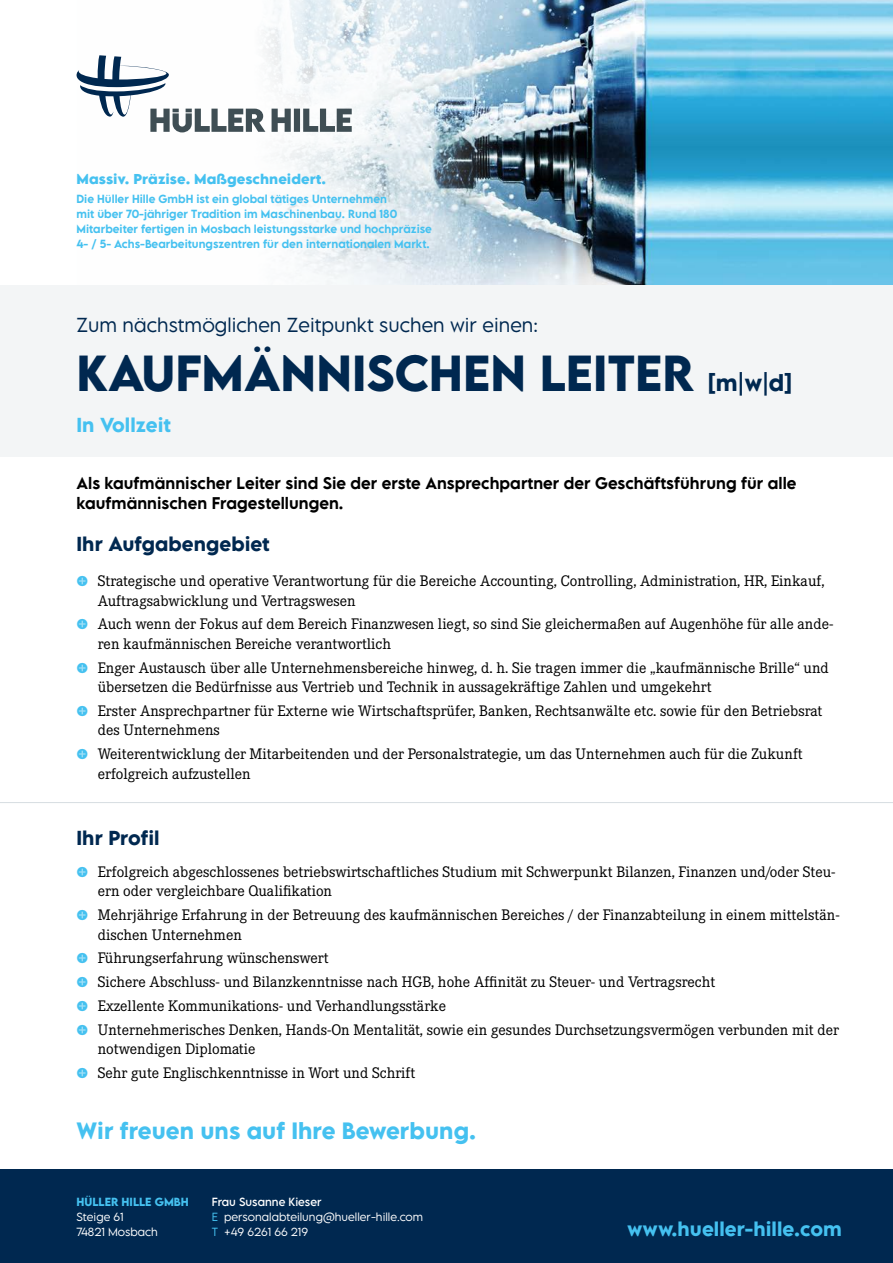
<style>
.page{position:relative;width:893px;height:1263px;background:#fff}
.page>*{position:absolute;margin:0;border:0;box-sizing:border-box;transform-origin:0 0}
.t1{font:600 45px "LEMONMILK Pro";color:#002850}
.t2{font:600 21px "LEMONMILK Pro";color:#45c1f0}
.t3{font:300 18px "LEMONMILK Pro";color:#002850}
.t4{font:600 18px "LEMONMILK Pro";color:#45c1f0}
.t5{font:600 18px "LEMONMILK Pro";color:#002850}
.t6{font:15px/19.5px "Corporate E";color:#000}
.t7{font:500 15px/19.5px "LEMONMILK Pro";color:#000}
.t8{font:700 12.75px "LEMONMILK Pro";color:#45c1f0}
.t9{font:500 10.5px/15px "LEMONMILK Pro";color:#45c1f0}
.t10{font:300 10.5px/15px "LEMONMILK Pro";color:#fff}
.t11{font:600 10.5px "LEMONMILK Pro";color:#45c1f0}
.s1{font-size:21px}
.s2{font-family:"Klavika Arrows";font-weight:300;color:#45c1f0}
.s3{font-weight:400}
.s4{color:#45c1f0}
</style>
<div class="page">
<div style="left:0;top:1169px;width:893px;height:94px;background:#002850"></div>
<img style="left:280px;top:0;width:613px;height:285px">
<div style="left:0;top:285px;width:893px;height:171px;background:#f3f5f6"></div>
<svg style="left:76px;top:0;width:355px;height:213px"></svg>
<svg style="left:272px;top:109px;width:80px;height:23px"></svg>
<svg style="left:77px;top:55px;width:188px;height:77px"></svg>
<hr style="left:0;top:802px;width:893px;height:1px;background:#d6dde1">
<p class="t8" style="left:77px;top:170px;width:251px">Massiv. Präzise. Maßgeschneidert.</p>
<p class="t9" style="left:77px;top:192px;width:357px">Die Hüller Hille GmbH ist ein global tätiges Unternehmen<br>mit über 70-jähriger Tradition im Maschinenbau. Rund 180<br>Mitarbeiter fertigen in Mosbach leistungsstarke und hochpräzise 4- / 5- Achs-Bearbeitungszentren für den internationalen Markt.</p>
<p class="t3" style="left:77px;top:313px;width:463px">Zum nächstmöglichen Zeitpunkt suchen wir einen:</p>
<h1 class="t1" style="left:77px;top:343px;width:717px">KAUFMÄNNISCHEN LEITER <span class="s1">[m|w|d]</span></h1>
<p class="t4" style="left:77px;top:413px;width:96px">In Vollzeit</p>
<p class="t7" style="left:77px;top:474px;width:721px">Als kaufmännischer Leiter sind Sie der erste Ansprechpartner der Geschäftsführung für alle kaufmännischen Fragestellungen.</p>
<p class="t5" style="left:77px;top:531px;width:195px">Ihr Aufgabengebiet</p>
<p class="t6" style="left:98px;top:571px;width:728px;text-indent:-21px"><span class="s2">$</span> Strategische und operative Verantwortung für die Bereiche Accounting, Controlling, Administration, HR, Einkauf,<br>Auftragsabwicklung und Vertragswesen</p>
<p class="t6" style="left:98px;top:614px;width:737px;text-indent:-21px"><span class="s2">$</span> Auch wenn der Fokus auf dem Bereich Finanzwesen liegt, so sind Sie gleichermaßen auf Augenhöhe für alle ande&shy;ren kaufmännischen Bereiche verantwortlich</p>
<p class="t6" style="left:98px;top:658px;width:733px;text-indent:-21px"><span class="s2">$</span> Enger Austausch über alle Unternehmensbereiche hinweg, d. h. Sie tragen immer die „kaufmännische Brille“ und übersetzen die Bedürfnisse aus Vertrieb und Technik in aussagekräftige Zahlen und umgekehrt</p>
<p class="t6" style="left:98px;top:701px;width:726px;text-indent:-21px"><span class="s2">$</span> Erster Ansprechpartner für Externe wie Wirtschaftsprüfer, Banken, Rechtsanwälte etc. sowie für den Betriebsrat des Unternehmens</p>
<p class="t6" style="left:98px;top:744px;width:707px;text-indent:-21px"><span class="s2">$</span> Weiterentwicklung der Mitarbeitenden und der Personalstrategie, um das Unternehmen auch für die Zukunft erfolgreich aufzustellen</p>
<p class="t5" style="left:77px;top:826px;width:85px">Ihr Profil</p>
<p class="t6" style="left:98px;top:862px;width:739px;text-indent:-21px"><span class="s2">$</span> Erfolgreich abgeschlossenes betriebswirtschaftliches Studium mit Schwerpunkt Bilanzen, Finanzen und/oder Steu&shy;ern oder vergleichbare Qualifikation</p>
<p class="t6" style="left:98px;top:905px;width:744px;text-indent:-21px"><span class="s2">$</span> Mehrjährige Erfahrung in der Betreuung des kaufmännischen Bereiches / der Finanzabteilung in einem mittelstän&shy;dischen Unternehmen</p>
<p class="t6" style="left:77px;top:946px;width:764px;line-height:23.7px"><span class="s2">$</span> Führungserfahrung wünschenswert<br><span class="s2">$</span> Sichere Abschluss- und Bilanzkenntnisse nach HGB, hohe Affinität zu Steuer- und Vertragsrecht<br><span class="s2">$</span> Exzellente Kommunikations- und Verhandlungsstärke<br><span class="s2">$</span> Unternehmerisches Denken, Hands-On Mentalität, sowie ein gesundes Durchsetzungsvermögen verbunden mit der</p>
<p class="t6" style="left:77px;top:1037px;width:340px;line-height:23.7px;text-indent:21px">notwendigen Diplomatie<br><span class="s2">$</span> Sehr gute Englischkenntnisse in Wort und Schrift</p>
<h2 class="t2" style="left:77px;top:1117px;width:401px">Wir freuen uns auf Ihre Bewerbung.</h2>
<p class="t11" style="left:77px;top:1195px;width:114px">HÜLLER HILLE GMBH</p>
<p class="t10" style="left:77px;top:1210px;width:83px">Steige 61<br>74821 Mosbach</p>
<p class="t4" style="left:627px;top:1216px;width:216px">www.hueller-hille.com</p>
<p class="t10" style="left:212px;top:1195px;width:213px"><span class="s3">Frau Susanne Kieser<br></span><span class="s4">E</span> personalabteilung@hueller-hille.com<br><span class="s4">T</span> +49 6261 66 219</p>
</div>
